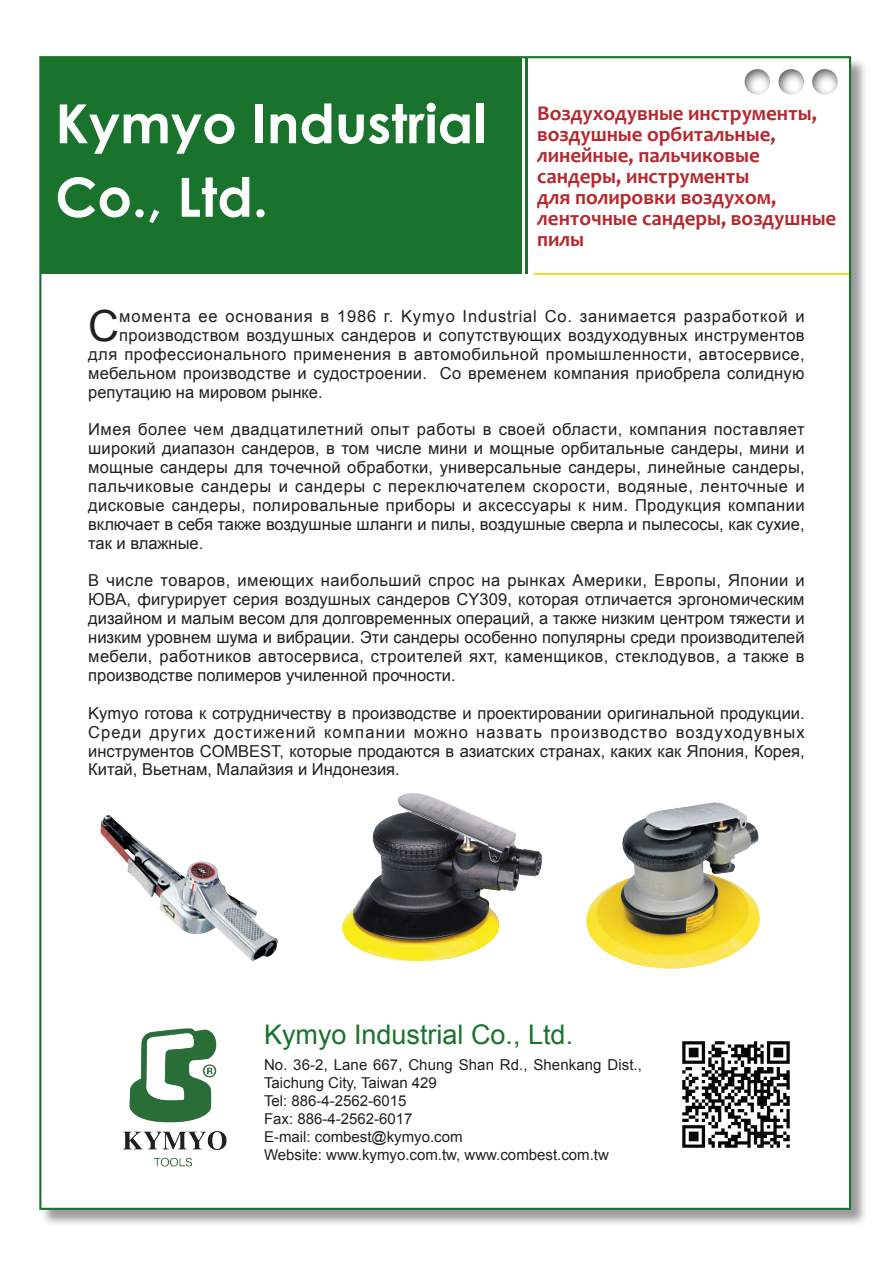
<style>
.page{position:relative;width:893px;height:1263px;background:#fff}
.page>*{position:absolute;margin:0;border:0;box-sizing:border-box;transform-origin:0 0}
.t1{font:700 54px/73.5px "Century Gothic";color:#fff}
.t2{font:42.9px "Arial";color:#231f20}
.t3{font:27px "Arial";color:#19732d}
.t4{font:700 21px/21px "Candara";color:#b7282e}
.t5{font:16.5px/18.9px "Arial";letter-spacing:.015em;color:#231f20;text-align:justify}
.t6{font:16.5px "Arial";letter-spacing:.05em;color:#231f20}
.t7{font:15px/18px "Arial";color:#231f20}
</style>
<div class="page">
<div style="left:40px;top:57px;width:834px;height:1176px;background:#231f20;opacity:.45"></div>
<div style="left:39px;top:56px;width:812px;height:1154px;background:#fff;border:2px solid #19732d"></div>
<div style="left:40px;top:57px;width:482px;height:217px;background:#19732d"></div>
<div style="left:742px;top:69px;width:28px;height:28px;background:#231f20;opacity:.8"></div>
<div style="left:777px;top:69px;width:28px;height:28px;background:#231f20;opacity:.8"></div>
<div style="left:810px;top:69px;width:28px;height:28px;background:#231f20;opacity:.8"></div>
<hr style="left:525px;top:57px;width:2px;height:217px;background:#19732d">
<hr style="left:534px;top:273px;width:315px;height:2px;background:#ecdc35">
<img style="left:342px;top:793px;width:200px;height:169px">
<img style="left:682px;top:1041px;width:108px;height:107px">
<img style="left:586px;top:802px;width:174px;height:167px">
<img style="left:101px;top:815px;width:177px;height:147px">
<img style="left:123px;top:1028px;width:104px;height:139px">
<h1 class="t1" style="left:55px;top:84px;width:432px">Kymyo Industrial<br>Co., Ltd.</h1>
<p class="t4" style="left:537px;top:102px;width:301px">Воздуходувные инструменты, воздушные орбитальные, линейные, пальчиковые сандеры, инструменты<br>для полировки воздухом, ленточные сандеры, воздушные пилы</p>
<h2 class="t2" style="left:88px;top:298px;width:32px">С</h2>
<p class="t6" style="left:119px;top:305px;width:687px">момента ее основания в 1986 г. Kymyo Industrial Co. занимается разработкой и</p>
<p class="t5" style="left:119px;top:326px;width:687px">производством воздушных сандеров и сопутствующих воздуходувных инструментов</p>
<p class="t5" style="left:88px;top:345px;width:718px">для профессионального применения в автомобильной промышленности, автосервисе,</p>
<p class="t5" style="left:88px;top:364px;width:718px">мебельном производстве и судостроении. Со временем компания приобрела солидную</p>
<p class="t5" style="left:88px;top:382px;width:236px">репутацию на мировом рынке.</p>
<p class="t5" style="left:88px;top:420px;width:718px">Имея более чем двадцатилетний опыт работы в своей области, компания поставляет широкий диапазон сандеров, в том числе мини и мощные орбитальные сандеры, мини и мощные сандеры для точечной обработки, универсальные сандеры, линейные сандеры, пальчиковые сандеры и сандеры с переключателем скорости, водяные, ленточные и дисковые сандеры, полировальные приборы и аксессуары к ним. Продукция компании включает в себя также воздушные шланги и пилы, воздушные сверла и пылесосы, как сухие, так и влажные.</p>
<p class="t5" style="left:88px;top:571px;width:718px">В числе товаров, имеющих наибольший спрос на рынках Америки, Европы, Японии и ЮВА, фигурирует серия воздушных сандеров CY309, которая отличается эргономическим дизайном и малым весом для долговременных операций, а также низким центром тяжести и низким уровнем шума и вибрации. Эти сандеры особенно популярны среди производителей мебели, работников автосервиса, строителей яхт, каменщиков, стеклодувов, а также в производстве полимеров училенной прочности.</p>
<p class="t5" style="left:88px;top:704px;width:718px">Kymyo готова к сотрудничеству в производстве и проектировании оригинальной продукции.<br>Среди других достижений компании можно назвать производство воздуходувных инструментов COMBEST, которые продаются в азиатских странах, каких как Япония, Корея, Китай, Вьетнам, Малайзия и Индонезия.</p>
<h3 class="t3" style="left:264px;top:1017px;width:311px">Kymyo Industrial Co., Ltd.</h3>
<p class="t7" style="left:264px;top:1056px;width:380px">No. 36-2, Lane 667, Chung Shan Rd., Shenkang Dist., Taichung City, Taiwan 429<br>Tel: 886-4-2562-6015<br>Fax: 886-4-2562-6017<br>E-mail: combest@kymyo.com<br>Website: www.kymyo.com.tw, www.combest.com.tw</p>
</div>
